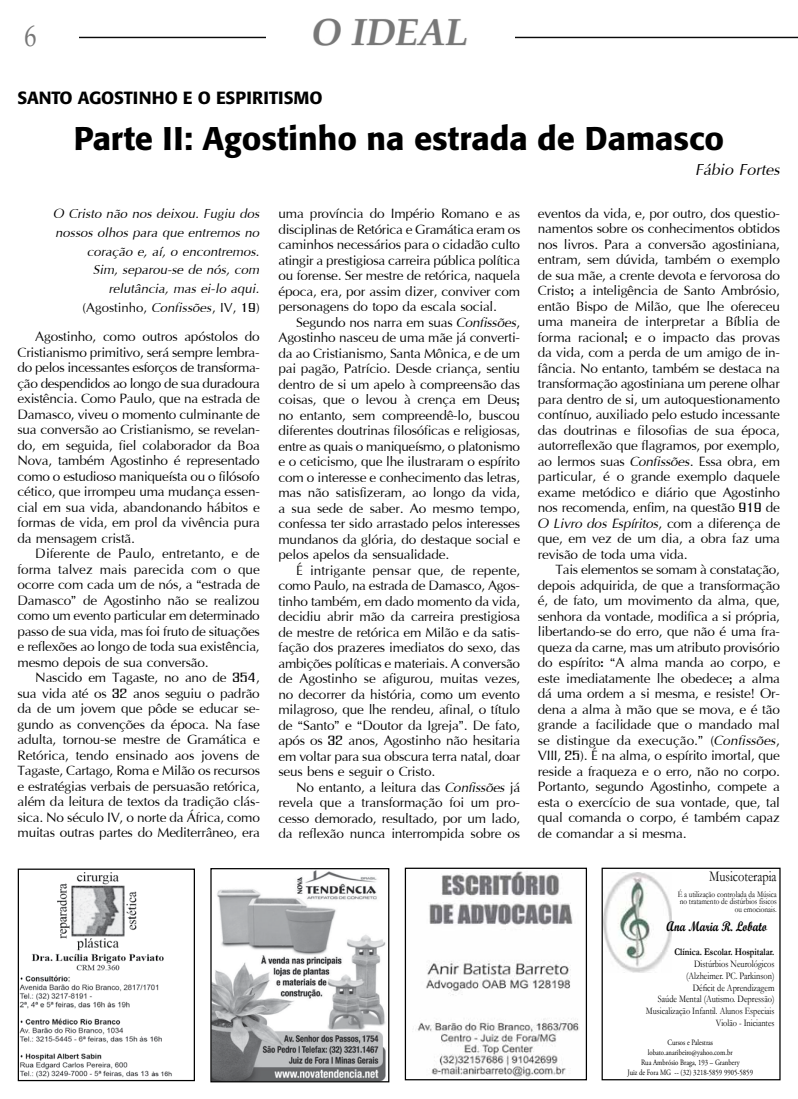
<style>
.page{position:relative;width:798px;height:1099px;background:#fff}
.page>*{position:absolute;margin:0;border:0;box-sizing:border-box;transform-origin:0 0}
.t1{font:italic 700 37.5px "Book Antiqua";color:#777}
.t2{font:500 32.5px "Formata";color:#000}
.t3{font:30px "Book Antiqua";color:#777;scale:.8 1}
.t4{font:25px "Iris UPC Italic";color:#000}
.t5{font:21.25px/15.5px "Iris UPC";letter-spacing:-.01em;color:#000;text-align:justify}
.t6{font:21.25px "Iris UPC Italic";letter-spacing:-.01em;color:#000}
.t7{font:20.62px/18.8px "Iris UPC Italic";color:#000;text-align:right}
.t8{font:20.62px "Iris UPC";color:#000}
.t9{font:500 17.5px "Formata";color:#000}
.t10{font:15px "Garamond";color:#000;scale:.83 1}
.t11{font:13.75px "Script MT Bold";color:#000;scale:.83 1}
.t12{font:10.12px/11.9px "Garamond";color:#000;text-align:right;scale:.83 1}
.t13{font:700 10.12px "Garamond";color:#000;scale:.83 1}
.t14{font:10px/12px "Garamond";color:#000;text-align:right;scale:.83 1}
.t15{font:8.75px/7.5px "Garamond";color:#000;text-align:right;scale:.83 1}
.t16{font:8.12px/9.8px "Adobe Garamond Pro";color:#000;text-align:center;scale:.83 1}
.s1{font-family:"Iris UPC Italic"}
.s2{font-family:"Iris UPC"}
</style>
<div class="page">
<hr style="left:0;top:37px;width:797px;height:1px;background:#000">
<div style="left:0;top:12px;width:79px;height:54px;background:#fff"></div>
<div style="left:266px;top:18px;width:248px;height:54px;background:#fff"></div>
<div style="left:312px;top:18px;width:155px;height:29px;background:#000;opacity:.26"></div>
<img style="left:20px;top:872px;width:152px;height:206px">
<div style="left:18px;top:868px;width:177px;height:213px;border:1px solid #000"></div>
<img style="left:406px;top:869px;width:173px;height:209px">
<div style="left:404px;top:867px;width:182px;height:213px;border:1px solid #000"></div>
<img style="left:212px;top:870px;width:174px;height:210px">
<div style="left:210px;top:868px;width:179px;height:214px;border:1px solid #000"></div>
<div style="left:601px;top:867px;width:179px;height:213px;border:1px solid #000"></div>
<img style="left:603px;top:873px;width:68px;height:99px">
<h3 class="t3" style="left:24px;top:15px;width:17px">6</h3>
<h1 class="t1" style="left:311px;top:6px;width:159px">O IDEAL</h1>
<p class="t9" style="left:18px;top:87px;width:306px">SANTO AGOSTINHO E O ESPIRITISMO</p>
<h2 class="t2" style="left:74px;top:119px;width:651px">Parte II: Agostinho na estrada de Damasco</h2>
<p class="t4" style="left:695px;top:151px;width:86px">Fábio Fortes</p>
<p class="t7" style="left:54px;top:203px;width:208px">O Cristo não nos deixou. Fugiu dos nossos olhos para que entremos no coração e, aí, o encontremos.<br>Sim, separou-se de nós, com relutância, mas ei-lo aqui.</p>
<p class="t8" style="left:83px;top:292px;width:179px">(Agostinho, <span class="s1">Confissões</span>, IV, 19)</p>
<p class="t5" style="left:18px;top:328px;width:244px;text-indent:18px">Agostinho, como outros apóstolos do Cristianismo primitivo, será sempre lembra&shy;do pelos incessantes esforços de transforma&shy;ção despendidos ao longo de sua duradoura existência. Como Paulo, que na estrada de Damasco, viveu o momento culminante de sua conversão ao Cristianismo, se revelan&shy;do, em seguida, fiel colaborador da Boa Nova, também Agostinho é representado como o estudioso maniqueísta ou o filósofo cético, que irrompeu uma mudança essen&shy;cial em sua vida, abandonando hábitos e formas de vida, em prol da vivência pura da mensagem cristã.</p>
<p class="t5" style="left:18px;top:544px;width:244px;text-indent:18px">Diferente de Paulo, entretanto, e de forma talvez mais parecida com o que ocorre com cada um de nós, a “estrada de Damasco” de Agostinho não se realizou como um evento particular em determinado passo de sua vida, mas foi fruto de situações e reflexões ao longo de toda sua existência, mesmo depois de sua conversão.</p>
<p class="t5" style="left:18px;top:668px;width:244px;text-indent:18px">Nascido em Tagaste, no ano de 354, sua vida até os 32 anos seguiu o padrão da de um jovem que pôde se educar se&shy;gundo as convenções da época. Na fase adulta, tornou-se mestre de Gramática e Retórica, tendo ensinado aos jovens de Tagaste, Cartago, Roma e Milão os recursos e estratégias verbais de persuasão retórica, além da leitura de textos da tradição clás&shy;sica. No século IV, o norte da África, como muitas outras partes do Mediterrâneo, era</p>
<p class="t5" style="left:537px;top:204px;width:243px">eventos da vida, e, por outro, dos questio&shy;namentos sobre os conhecimentos obtidos nos livros. Para a conversão agostiniana, entram, sem dúvida, também o exemplo de sua mãe, a crente devota e fervorosa do Cristo; a inteligência de Santo Ambrósio, então Bispo de Milão, que lhe ofereceu uma maneira de interpretar a Bíblia de forma racional; e o impacto das provas da vida, com a perda de um amigo de in&shy;fância. No entanto, também se destaca na transformação agostiniana um perene olhar para dentro de si, um autoquestionamento contínuo, auxiliado pelo estudo incessante das doutrinas e filosofias de sua época, autorreflexão que flagramos, por exemplo, ao lermos suas <span class="s1">Confissões</span>. Essa obra, em particular, é o grande exemplo daquele exame metódico e diário que Agostinho nos recomenda, enfim, na questão 919 de</p>
<p class="t6" style="left:537px;top:507px;width:244px">O Livro dos Espíritos<span class="s2">, com a diferença de</span></p>
<p class="t5" style="left:537px;top:530px;width:243px">que, em vez de um dia, a obra faz uma revisão de toda uma vida.</p>
<p class="t5" style="left:537px;top:561px;width:244px;text-indent:18px">Tais elementos se somam à constatação, depois adquirida, de que a transformação é, de fato, um movimento da alma, que, senhora da vontade, modifica a si própria, libertando-se do erro, que não é uma fra&shy;queza da carne, mas um atributo provisório do espírito: “A alma manda ao corpo, e este imediatamente lhe obedece; a alma dá uma ordem a si mesma, e resiste! Or&shy;dena a alma à mão que se mova, e é tão grande a facilidade que o mandado mal se distingue da execução.” (<span class="s1">Confissões</span>, VIII, 25). É na alma, o espírito imortal, que reside a fraqueza e o erro, não no corpo.<br>Portanto, segundo Agostinho, compete a esta o exercício de sua vontade, que, tal qual comanda o corpo, é também capaz de comandar a si mesma.</p>
<p class="t5" style="left:278px;top:205px;width:243px">uma província do Império Romano e as disciplinas de Retórica e Gramática eram os caminhos necessários para o cidadão culto atingir a prestigiosa carreira pública política ou forense. Ser mestre de retórica, naquela época, era, por assim dizer, conviver com personagens do topo da escala social.</p>
<p class="t5" style="left:278px;top:313px;width:243px;text-indent:18px">Segundo nos narra em suas <span class="s1">Confissões</span>, Agostinho nasceu de uma mãe já converti&shy;da ao Cristianismo, Santa Mônica, e de um pai pagão, Patrício. Desde criança, sentiu dentro de si um apelo à compreensão das coisas, que o levou à crença em Deus; no entanto, sem compreendê-lo, buscou diferentes doutrinas filosóficas e religiosas, entre as quais o maniqueísmo, o platonismo e o ceticismo, que lhe ilustraram o espírito com o interesse e conhecimento das letras, mas não satisfizeram, ao longo da vida, a sua sede de saber. Ao mesmo tempo, confessa ter sido arrastado pelos interesses mundanos da glória, do destaque social e pelos apelos da sensualidade.</p>
<p class="t5" style="left:278px;top:561px;width:243px;text-indent:18px">É intrigante pensar que, de repente, como Paulo, na estrada de Damasco, Agos&shy;tinho também, em dado momento da vida, decidiu abrir mão da carreira prestigiosa de mestre de retórica em Milão e da satis&shy;fação dos prazeres imediatos do sexo, das ambições políticas e materiais. A conversão de Agostinho se afigurou, muitas vezes, no decorrer da história, como um evento milagroso, que lhe rendeu, afinal, o título de “Santo” e “Doutor da Igreja”. De fato, após os 32 anos, Agostinho não hesitaria em voltar para sua obscura terra natal, doar seus bens e seguir o Cristo.</p>
<p class="t5" style="left:278px;top:778px;width:243px;text-indent:18px">No entanto, a leitura das <span class="s1">Confissões</span> já revela que a transformação foi um pro&shy;cesso demorado, resultado, por um lado, da reflexão nunca interrompida sobre os</p>
<p class="t10" style="left:709px;top:866px;width:83px">Musicoterapia</p>
<p class="t15" style="left:677px;top:890px;width:121px">É a utilização controlada da Música no tratamento de distúrbios físicos ou emocionais.</p>
<p class="t11" style="left:666px;top:917px;width:122px">Ana Maria R. Lobato</p>
<p class="t13" style="left:674px;top:944px;width:122px">Clínica. Escolar. Hospitalar.</p>
<p class="t12" style="left:657px;top:957px;width:142px">Distúrbios Neurológicos (Alzheimer. PC. Parkinson)<br>Déficit de Aprendizagem<br>Saúde Mental (Autismo. Depressão)</p>
<p class="t14" style="left:645px;top:1004px;width:156px">Musicalização Infantil. Alunos Especiais<br>Violão - Iniciantes</p>
<p class="t16" style="left:627px;top:1038px;width:152px">Cursos e Palestras lobato.anaribeiro@yahoo.com.br<br>Rua Ambrósio Braga, 193 – Granbery<br>Juiz de Fora MG -- (32) 3218-5859 9905-5859</p>
</div>
